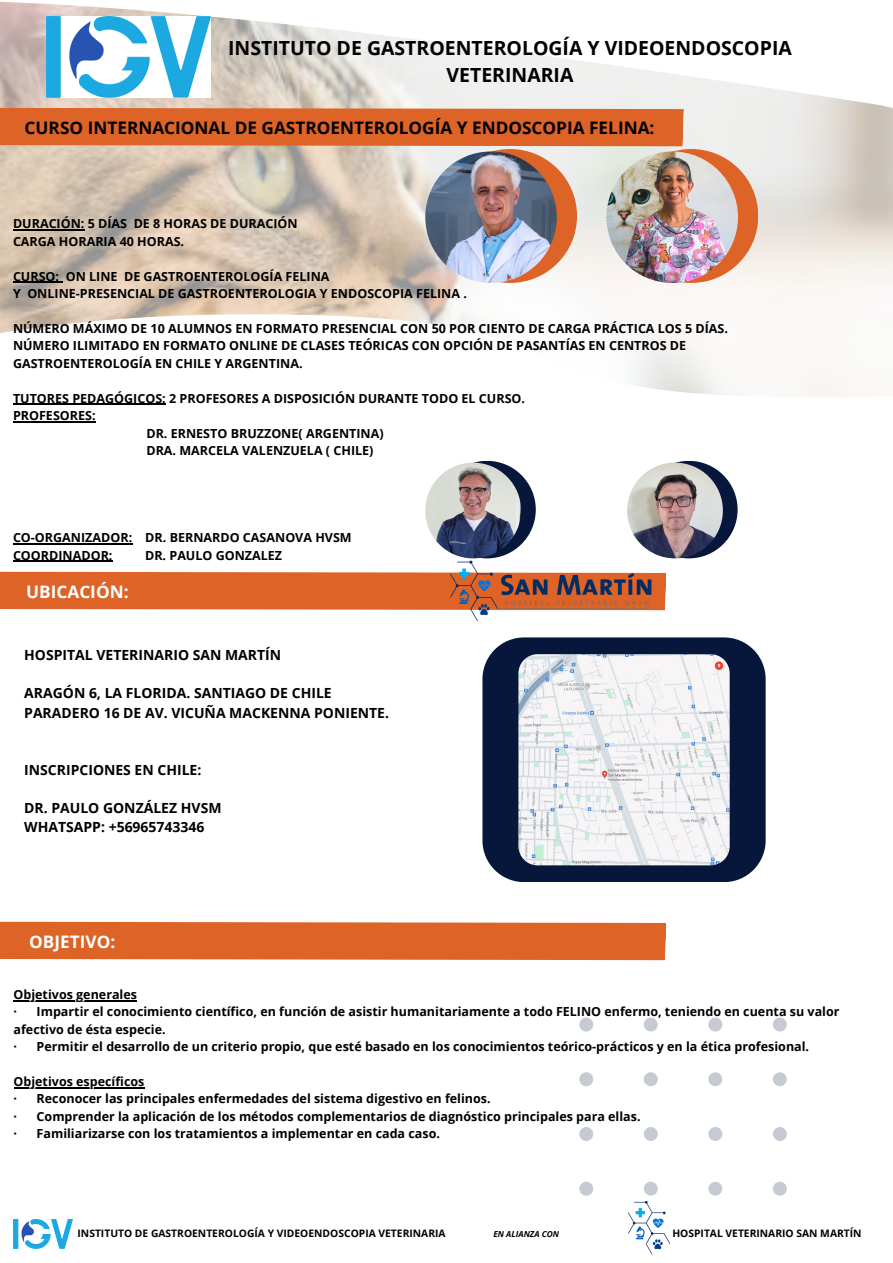
<style>
.page{position:relative;width:893px;height:1263px;background:#fff}
.page>*{position:absolute;margin:0;border:0;box-sizing:border-box;transform-origin:0 0}
.t1{font:700 19.42px/27px "Open Sans";color:#000;text-align:center}
.t2{font:700 17.25px "Open Sans";color:#000}
.t3{font:700 17.25px "Open Sans";color:#fff}
.t4{font:700 13.95px "Open Sans";color:#000}
.t5{font:700 12.52px/17.4px "Open Sans";color:#000}
.t6{font:700 10.27px "Open Sans";color:#000}
.t7{font:italic 700 8.32px "Open Sans";color:#000}
</style>
<div class="page">
<img style="left:0;top:1px;width:893px;height:396px">
<svg style="left:579px;top:1017px;width:208px;height:179px"></svg>
<img style="left:46px;top:17px;width:165px;height:81px">
<div style="left:0;top:108px;width:684px;height:38px;background:#de6327"></div>
<div style="left:443px;top:149px;width:134px;height:134px;background:#de6327;border-radius:50%"></div>
<img style="left:425px;top:151px;width:132px;height:132px;border-radius:50%">
<hr style="left:13px;top:229px;width:72px;height:1px;background:#000">
<hr style="left:13px;top:282px;width:46px;height:1px;background:#000">
<hr style="left:13px;top:404px;width:153px;height:1px;background:#000">
<hr style="left:13px;top:421px;width:83px;height:1px;background:#000">
<hr style="left:13px;top:543px;width:119px;height:1px;background:#000">
<hr style="left:13px;top:561px;width:100px;height:1px;background:#000">
<div style="left:624px;top:149px;width:134px;height:134px;background:#de6327;border-radius:50%"></div>
<img style="left:606px;top:151px;width:132px;height:132px;border-radius:50%">
<div style="left:438px;top:461px;width:98px;height:97px;background:#07173b;border-radius:50%"></div>
<img style="left:425px;top:463px;width:96px;height:95px;border-radius:50%">
<div style="left:640px;top:461px;width:97px;height:97px;background:#07173b;border-radius:50%"></div>
<img style="left:627px;top:463px;width:96px;height:95px;border-radius:50%">
<div style="left:0;top:572px;width:666px;height:38px;background:#de6327"></div>
<svg style="left:482px;top:637px;width:283px;height:245px;background:#172648"></svg>
<img style="left:518px;top:654px;width:211px;height:211px">
<div style="left:0;top:922px;width:666px;height:38px;background:#de6327"></div>
<img style="left:13px;top:1219px;width:59px;height:29px">
<img style="left:628px;top:1200px;width:42px;height:55px">
<hr style="left:14px;top:1000px;width:123px;height:1px;background:#000">
<hr style="left:14px;top:1087px;width:130px;height:1px;background:#000">
<img style="left:450px;top:560px;width:205px;height:62px">
<p class="t1" style="left:228px;top:34px;width:565px">INSTITUTO DE GASTROENTEROLOGÍA Y VIDEOENDOSCOPIA<br>VETERINARIA</p>
<p class="t2" style="left:25px;top:115px;width:631px">CURSO INTERNACIONAL DE GASTROENTEROLOGÍA Y ENDOSCOPIA FELINA:</p>
<p class="t5" style="left:13px;top:215px;width:286px">DURACIÓN: 5 DÍAS DE 8 HORAS DE DURACIÓN</p>
<p class="t5" style="left:13px;top:232px;width:173px">CARGA HORARIA 40 HORAS.</p>
<p class="t5" style="left:13px;top:267px;width:455px">CURSO: ON LINE DE GASTROENTEROLOGÍA FELINA<br>Y ONLINE-PRESENCIAL DE GASTROENTEROLOGIA Y ENDOSCOPIA FELINA .</p>
<p class="t5" style="left:13px;top:319px;width:716px">NÚMERO MÁXIMO DE 10 ALUMNOS EN FORMATO PRESENCIAL CON 50 POR CIENTO DE CARGA PRÁCTICA LOS 5 DÍAS.</p>
<p class="t5" style="left:13px;top:337px;width:674px">NÚMERO ILIMITADO EN FORMATO ONLINE DE CLASES TEÓRICAS CON OPCIÓN DE PASANTÍAS EN CENTROS DE<br>GASTROENTEROLOGÍA EN CHILE Y ARGENTINA.</p>
<p class="t5" style="left:13px;top:389px;width:513px">TUTORES PEDAGÓGICOS: 2 PROFESORES A DISPOSICIÓN DURANTE TODO EL CURSO.</p>
<p class="t5" style="left:13px;top:406px;width:84px">PROFESORES:</p>
<p class="t5" style="left:146px;top:424px;width:239px">DR. ERNESTO BRUZZONE( ARGENTINA)</p>
<p class="t5" style="left:146px;top:441px;width:228px">DRA. MARCELA VALENZUELA ( CHILE)</p>
<p class="t5" style="left:13px;top:529px;width:340px">CO-ORGANIZADOR: DR. BERNARDO CASANOVA HVSM</p>
<p class="t5" style="left:13px;top:546px;width:101px">COORDINADOR:</p>
<p class="t5" style="left:145px;top:546px;width:139px">DR. PAULO GONZALEZ</p>
<p class="t3" style="left:26px;top:579px;width:104px">UBICACIÓN:</p>
<p class="t4" style="left:24px;top:645px;width:258px">HOSPITAL VETERINARIO SAN MARTÍN</p>
<p class="t4" style="left:24px;top:683px;width:309px">ARAGÓN 6, LA FLORIDA. SANTIAGO DE CHILE</p>
<p class="t4" style="left:24px;top:703px;width:366px">PARADERO 16 DE AV. VICUÑA MACKENNA PONIENTE.</p>
<p class="t4" style="left:24px;top:760px;width:179px">INSCRIPCIONES EN CHILE:</p>
<p class="t4" style="left:24px;top:798px;width:199px">DR. PAULO GONZÁLEZ HVSM</p>
<p class="t4" style="left:24px;top:817px;width:182px">WHATSAPP: +56965743346</p>
<p class="t3" style="left:29px;top:929px;width:88px">OBJETIVO:</p>
<p class="t5" style="left:14px;top:985px;width:125px">Objetivos generales</p>
<p class="t5" style="left:14px;top:1003px;width:827px">· Impartir el conocimiento científico, en función de asistir humanitariamente a todo FELINO enfermo, teniendo en cuenta su valor afectivo de ésta especie.</p>
<p class="t5" style="left:14px;top:1037px;width:797px">· Permitir el desarrollo de un criterio propio, que esté basado en los conocimientos teórico-prácticos y en la ética profesional.</p>
<p class="t5" style="left:14px;top:1072px;width:132px">Objetivos específicos</p>
<p class="t5" style="left:14px;top:1090px;width:478px">· Reconocer las principales enfermedades del sistema digestivo en felinos.</p>
<p class="t5" style="left:14px;top:1107px;width:628px">· Comprender la aplicación de los métodos complementarios de diagnóstico principales para ellas.</p>
<p class="t5" style="left:14px;top:1125px;width:428px">· Familiarizarse con los tratamientos a implementar en cada caso.</p>
<p class="t6" style="left:78px;top:1226px;width:369px">INSTITUTO DE GASTROENTEROLOGÍA Y VIDEOENDOSCOPIA VETERINARIA</p>
<p class="t7" style="left:493px;top:1228px;width:67px">EN ALIANZA CON</p>
<p class="t6" style="left:672px;top:1226px;width:191px">HOSPITAL VETERINARIO SAN MARTÍN</p>
</div>
